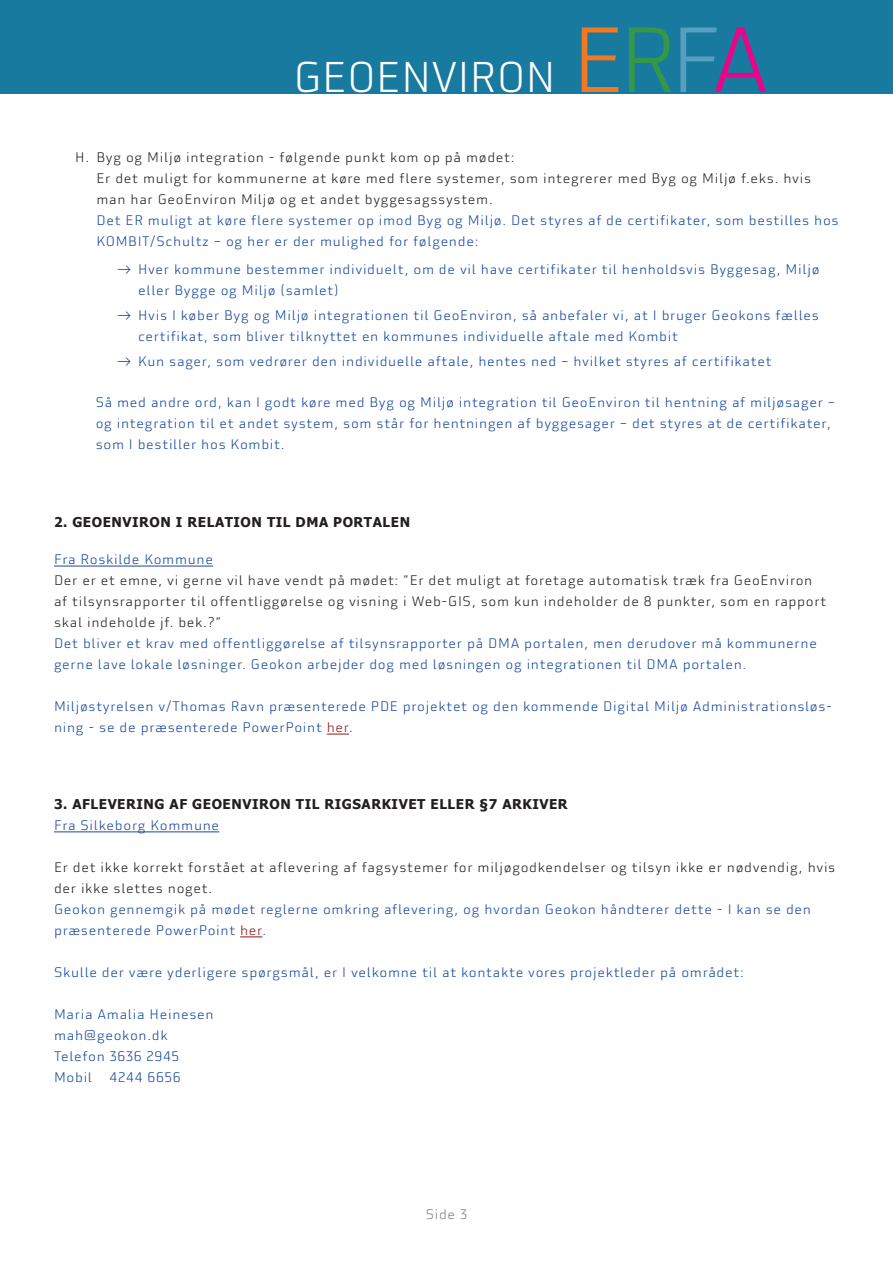
<style>
.page{position:relative;width:893px;height:1263px;background:#fff}
.page>*{position:absolute;margin:0;border:0;box-sizing:border-box;transform-origin:0 0}
.t1{font:300 42px "Utility OT";color:#fff}
.t2{font:300 13.5px/21px "Utility OT";letter-spacing:.05em;color:#15489e}
.t3{font:300 13.5px/21px "Utility OT";letter-spacing:.05em;color:#231f20}
.t4{font:700 13.5px "Tahoma";letter-spacing:.04em;color:#231f20}
.t5{font:300 13.5px "Utility OT";color:#827e83}
.s1{font-size:90px;color:#f47721}
.s2{font-size:90px;color:#339948}
.s3{font-size:90px;color:#589ebf}
.s4{font-size:90px;color:#ed028c}
.s5{color:#8e171a}
</style>
<div class="page">
<div style="left:0;top:0;width:893px;height:94px;background:#177a9e"></div>
<hr style="left:54px;top:831px;width:165px;height:1px;background:#15489e">
<svg style="left:240px;top:936px;width:22px;height:1px"></svg>
<hr style="left:54px;top:566px;width:159px;height:1px;background:#15489e">
<svg style="left:327px;top:734px;width:22px;height:1px"></svg>
<h1 class="t1" style="left:293px;top:53px;width:478px">GEOENVIRON <span class="s1">E</span><span class="s2">R</span><span class="s3">F</span><span class="s4">A</span></h1>
<p class="t3" style="left:97px;top:146px;width:716px;text-indent:-21px">H. Byg og Miljø integration - følgende punkt kom op på mødet:<br>Er det muligt for kommunerne at køre med flere systemer, som integrerer med Byg og Miljø f.eks. hvis man har GeoEnviron Miljø og et andet byggesagssystem.</p>
<p class="t2" style="left:97px;top:210px;width:744px">Det ER muligt at køre flere systemer op imod Byg og Miljø. Det styres af de certifikater, som bestilles hos<br>KOMBIT/Schultz – og her er der mulighed for følgende:</p>
<p class="t2" style="left:138px;top:259px;width:683px;text-indent:-21px">→ Hver kommune bestemmer individuelt, om de vil have certifikater til henholdsvis Byggesag, Miljø eller Bygge og Miljø (samlet)</p>
<p class="t2" style="left:138px;top:305px;width:682px;text-indent:-21px">→ Hvis I køber Byg og Miljø integrationen til GeoEnviron, så anbefaler vi, at I bruger Geokons fælles certifikat, som bliver tilknyttet en kommunes individuelle aftale med Kombit</p>
<p class="t2" style="left:117px;top:351px;width:656px">→ Kun sager, som vedrører den individuelle aftale, hentes ned – hvilket styres af certifikatet</p>
<p class="t2" style="left:96px;top:392px;width:741px">Så med andre ord, kan I godt køre med Byg og Miljø integration til GeoEnviron til hentning af miljøsager – og integration til et andet system, som står for hentningen af byggesager – det styres at de certifikater, som I bestiller hos Kombit.</p>
<p class="t4" style="left:54px;top:512px;width:358px">2. GEOENVIRON I RELATION TIL DMA PORTALEN</p>
<p class="t2" style="left:54px;top:549px;width:161px">Fra Roskilde Kommune</p>
<p class="t3" style="left:54px;top:570px;width:774px">Der er et emne, vi gerne vil have vendt på mødet: ”Er det muligt at foretage automatisk træk fra GeoEnviron af tilsynsrapporter til offentliggørelse og visning i Web-GIS, som kun indeholder de 8 punkter, som en rapport skal indeholde jf. bek.?”</p>
<p class="t2" style="left:54px;top:633px;width:764px">Det bliver et krav med offentliggørelse af tilsynsrapporter på DMA portalen, men derudover må kommunerne gerne lave lokale løsninger. Geokon arbejder dog med løsningen og integrationen til DMA portalen.</p>
<p class="t2" style="left:54px;top:696px;width:780px">Miljøstyrelsen v/Thomas Ravn præsenterede PDE projektet og den kommende Digital Miljø Administrationsløs&shy;ning - se de præsenterede PowerPoint <span class="s5">her</span>.</p>
<p class="t4" style="left:54px;top:794px;width:515px">3. AFLEVERING AF GEOENVIRON TIL RIGSARKIVET ELLER §7 ARKIVER</p>
<p class="t2" style="left:54px;top:815px;width:167px">Fra Silkeborg Kommune</p>
<p class="t3" style="left:54px;top:857px;width:783px">Er det ikke korrekt forstået at aflevering af fagsystemer for miljøgodkendelser og tilsyn ikke er nødvendig, hvis der ikke slettes noget.</p>
<p class="t2" style="left:54px;top:899px;width:759px">Geokon gennemgik på mødet reglerne omkring aflevering, og hvordan Geokon håndterer dette - I kan se den præsenterede PowerPoint <span class="s5">her</span>.</p>
<p class="t2" style="left:54px;top:962px;width:691px">Skulle der være yderligere spørgsmål, er I velkomne til at kontakte vores projektleder på området:</p>
<p class="t2" style="left:54px;top:1004px;width:161px">Maria Amalia Heinesen mah@geokon.dk<br>Telefon 3636 2945<br>Mobil</p>
<p class="t2" style="left:110px;top:1067px;width:73px">4244 6656</p>
<p class="t5" style="left:426px;top:1206px;width:43px">Side 3</p>
</div>
